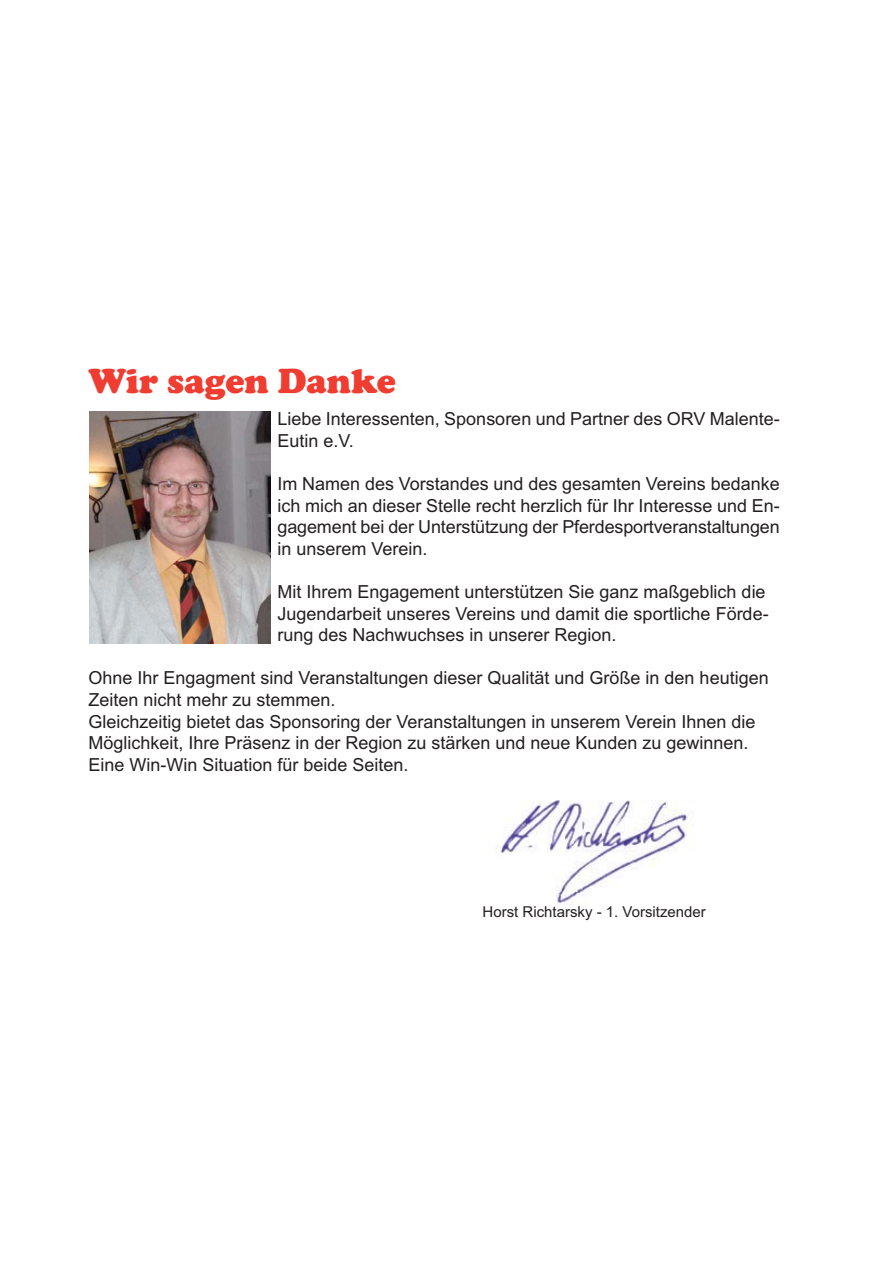
<style>
.page{position:relative;width:893px;height:1263px;background:#fff}
.page>*{position:absolute;margin:0;border:0;box-sizing:border-box;transform-origin:0 0}
.t1{font:900 36px "Cooper";color:#ef3d31}
.t2{font:18px/21.6px "Arial";color:#231f20}
.t3{font:15px "Arial";color:#231f20}
</style>
<div class="page">
<img style="left:90px;top:412px;width:180px;height:231px">
<img style="left:496px;top:800px;width:198px;height:104px">
<h1 class="t1" style="left:88px;top:367px;width:309px">Wir sagen Danke</h1>
<p class="t2" style="left:278px;top:410px;width:504px">Liebe Interessenten, Sponsoren und Partner des ORV Malente-<br>Eutin e.V.</p>
<p class="t2" style="left:278px;top:475px;width:504px;text-align:justify">Im Namen des Vorstandes und des gesamten Vereins bedanke ich mich an dieser Stelle recht herzlich für Ihr Interesse und En&shy;gagement bei der Unterstützung der Pferdesportveranstaltungen in unserem Verein.</p>
<p class="t2" style="left:278px;top:583px;width:493px">Mit Ihrem Engagement unterstützen Sie ganz maßgeblich die<br>Jugendarbeit unseres Vereins und damit die sportliche Förde&shy;rung des Nachwuchses in unserer Region.</p>
<p class="t2" style="left:88px;top:669px;width:682px">Ohne Ihr Engagment sind Veranstaltungen dieser Qualität und Größe in den heutigen Zeiten nicht mehr zu stemmen.<br>Gleichzeitig bietet das Sponsoring der Veranstaltungen in unserem Verein Ihnen die Möglichkeit, Ihre Präsenz in der Region zu stärken und neue Kunden zu gewinnen.<br>Eine Win-Win Situation für beide Seiten.</p>
<p class="t3" style="left:483px;top:906px;width:225px">Horst Richtarsky - 1. Vorsitzender</p>
</div>
